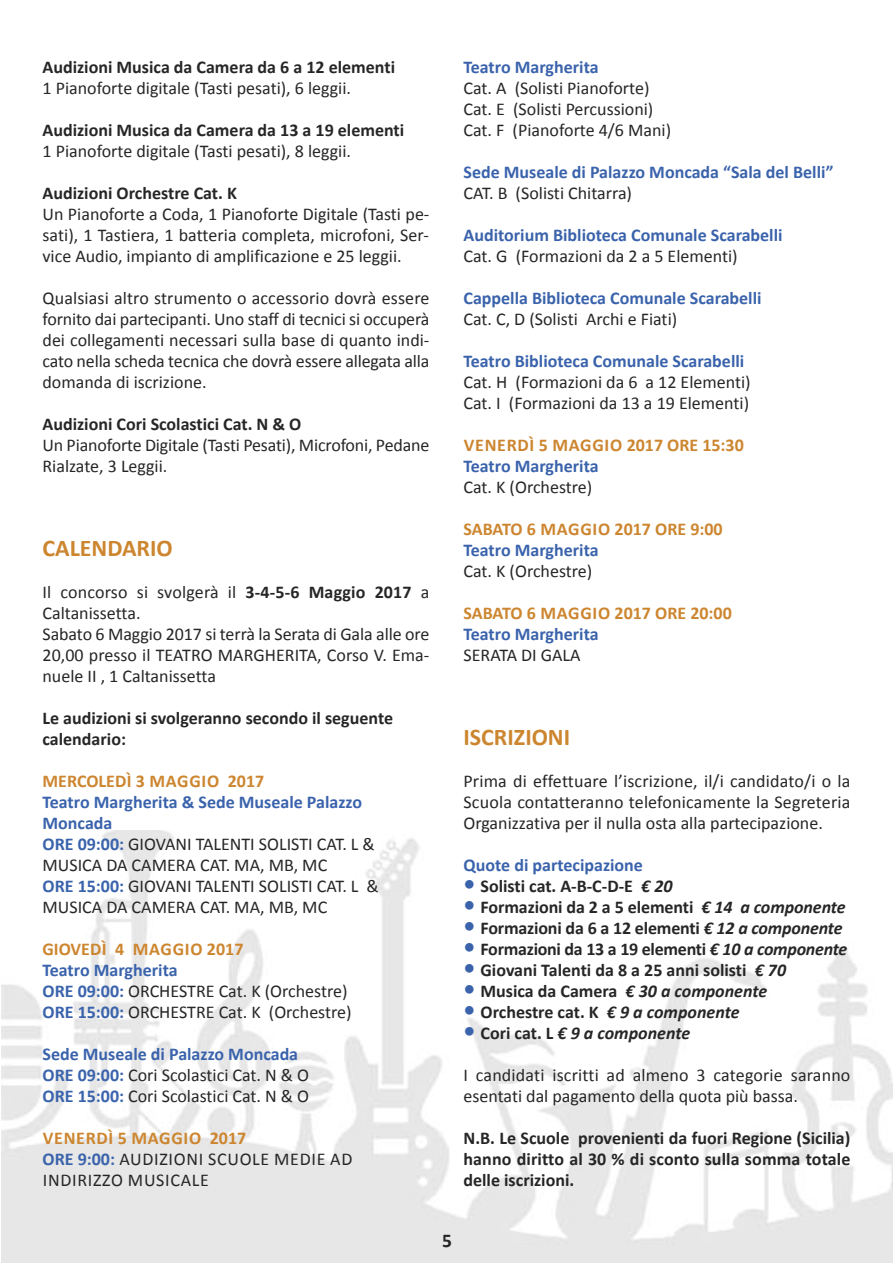
<style>
.page{position:relative;width:893px;height:1263px;background:#fff}
.page>*{position:absolute;margin:0;border:0;box-sizing:border-box;transform-origin:0 0}
.t1{font:700 24px "Calibri";color:#cd8630}
.t2{font:700 19.5px "Calibri";color:#272627}
.t3{font:18px/21px "Calibri";color:#272627}
.t4{font:700 18px/21px "Calibri";color:#272627}
.t5{font:700 18px/21px "Calibri";color:#3a63ac}
.t6{font:700 18px "Calibri";color:#cd8630}
.t7{font:18px/21px "Calibri";letter-spacing:.04em;color:#272627}
.t8{font:700 18px "Calibri";letter-spacing:.04em;color:#cd8630}
.t9{font:italic 700 18px "Calibri";color:#272627}
.s1{font-weight:700}
.s2{font-weight:700;color:#3a63ac}
.s3{font-weight:400;color:#272627}
.s4{font-weight:700;color:#cd8630}
.s5{font-size:24px;color:#3a63ac}
.s6{font-style:italic}
.s7{font-style:normal;font-size:24px;color:#3a63ac}
.s8{font-style:normal}
</style>
<div class="page">
<img style="left:2px;top:830px;width:890px;height:433px">
<p class="t4" style="left:43px;top:56px;width:354px">Audizioni Musica da Camera da 6 a 12 elementi</p>
<p class="t3" style="left:43px;top:77px;width:310px">1 Pianoforte digitale (Tasti pesati), 6 leggii.</p>
<p class="t4" style="left:43px;top:119px;width:363px">Audizioni Musica da Camera da 13 a 19 elementi</p>
<p class="t3" style="left:43px;top:140px;width:310px">1 Pianoforte digitale (Tasti pesati), 8 leggii.</p>
<p class="t4" style="left:43px;top:182px;width:196px">Audizioni Orchestre Cat. K</p>
<p class="t3" style="left:43px;top:203px;width:388px;text-align:justify">Un Pianoforte a Coda, 1 Pianoforte Digitale (Tasti pe&shy;sati), 1 Tastiera, 1 batteria completa, microfoni, Ser&shy;vice Audio, impianto di amplificazione e 25 leggii.</p>
<p class="t3" style="left:43px;top:287px;width:388px;text-align:justify">Qualsiasi altro strumento o accessorio dovrà essere fornito dai partecipanti. Uno staff di tecnici si occuperà dei collegamenti necessari sulla base di quanto indi&shy;cato nella scheda tecnica che dovrà essere allegata alla domanda di iscrizione.</p>
<p class="t4" style="left:43px;top:413px;width:260px">Audizioni Cori Scolastici Cat. N &amp; O</p>
<p class="t3" style="left:43px;top:434px;width:388px">Un Pianoforte Digitale (Tasti Pesati), Microfoni, Pedane<br>Rialzate, 3 Leggii.</p>
<h1 class="t1" style="left:43px;top:533px;width:132px">CALENDARIO</h1>
<p class="t3" style="left:43px;top:581px;width:388px">Il concorso si svolgerà il <span class="s1">3-4-5-6 Maggio 2017</span> a Caltanissetta.<br>Sabato 6 Maggio 2017 si terrà la Serata di Gala alle ore 20,00 presso il TEATRO MARGHERITA, Corso V. Ema&shy;nuele II , 1 Caltanissetta</p>
<p class="t4" style="left:43px;top:707px;width:352px">Le audizioni si svolgeranno secondo il seguente calendario:</p>
<p class="t6" style="left:43px;top:770px;width:223px">MERCOLEDì 3 MAGGIO 2017</p>
<p class="t3" style="left:43px;top:791px;width:338px"><span class="s2">Teatro Margherita &amp; Sede Museale Palazzo<br>Moncada<br>ORE 09:00:</span> GIOVANI TALENTI SOLISTI CAT. L &amp;<br>MUSICA DA CAMERA CAT. MA, MB, MC<br><span class="s2">ORE 15:00:</span> GIOVANI TALENTI SOLISTI CAT. L &amp;<br>MUSICA DA CAMERA CAT. MA, MB, MC</p>
<p class="t6" style="left:43px;top:938px;width:202px">GIOvEDì 4 MAGGIO 2017</p>
<p class="t3" style="left:43px;top:959px;width:311px"><span class="s2">Teatro Margherita<br>ORE 09:00:</span> ORCHESTRE Cat. K (Orchestre)<br><span class="s2">ORE 15:00:</span> ORCHESTRE Cat. K (Orchestre)</p>
<p class="t5" style="left:43px;top:1043px;width:268px">Sede Museale di Palazzo Moncada<br>ORE 09:00: <span class="s3">Cori Scolastici Cat. N &amp; O<br></span>ORE 15:00: <span class="s3">Cori Scolastici Cat. N &amp; O</span></p>
<p class="t7" style="left:43px;top:1127px;width:311px"><span class="s4">vENERDì 5 MAGGIO 2017<br></span><span class="s2">ORE 9:00:</span> AUDIZIONI SCUOLE MEDIE AD<br>INDIRIZZO MUSICALE</p>
<p class="t5" style="left:463px;top:56px;width:137px">Teatro Margherita</p>
<p class="t3" style="left:463px;top:77px;width:209px">Cat. A (Solisti Pianoforte)<br>Cat. E (Solisti Percussioni)<br>Cat. F (Pianoforte 4/6 Mani)</p>
<p class="t5" style="left:463px;top:161px;width:372px">Sede Museale di Palazzo Moncada “Sala del Belli”</p>
<p class="t3" style="left:463px;top:182px;width:170px">CAT. B (Solisti Chitarra)</p>
<p class="t5" style="left:463px;top:224px;width:321px">Auditorium Biblioteca Comunale Scarabelli</p>
<p class="t3" style="left:463px;top:245px;width:276px">Cat. G (Formazioni da 2 a 5 Elementi)</p>
<p class="t5" style="left:463px;top:287px;width:300px">Cappella Biblioteca Comunale Scarabelli</p>
<p class="t3" style="left:463px;top:308px;width:215px">Cat. C, D (Solisti Archi e Fiati)</p>
<p class="t5" style="left:463px;top:350px;width:282px">Teatro Biblioteca Comunale Scarabelli</p>
<p class="t3" style="left:463px;top:371px;width:289px">Cat. H (Formazioni da 6 a 12 Elementi)<br>Cat. I (Formazioni da 13 a 19 Elementi)</p>
<p class="t8" style="left:464px;top:434px;width:281px">vENERDì 5 MAGGIO 2017 ORE 15:30</p>
<p class="t5" style="left:463px;top:455px;width:137px">Teatro Margherita</p>
<p class="t3" style="left:463px;top:476px;width:130px">Cat. K (Orchestre)</p>
<p class="t6" style="left:463px;top:518px;width:261px">SABATO 6 MAGGIO 2017 ORE 9:00</p>
<p class="t5" style="left:463px;top:539px;width:137px">Teatro Margherita</p>
<p class="t3" style="left:463px;top:560px;width:130px">Cat. K (Orchestre)</p>
<p class="t6" style="left:463px;top:602px;width:270px">SABATO 6 MAGGIO 2017 ORE 20:00</p>
<p class="t5" style="left:463px;top:623px;width:137px">Teatro Margherita</p>
<p class="t3" style="left:463px;top:644px;width:119px">SERATA DI GALA</p>
<h1 class="t1" style="left:463px;top:722px;width:108px">ISCRIZIONI</h1>
<p class="t3" style="left:463px;top:770px;width:388px;text-align:justify">Prima di effettuare l’iscrizione, il/i candidato/i o la Scuola contatteranno telefonicamente la Segreteria Organizzativa per il nulla osta alla partecipazione.</p>
<p class="t5" style="left:463px;top:854px;width:181px">Quote di partecipazione</p>
<p class="t4" style="left:463px;top:875px;width:211px"><span class="s5">•</span> Solisti cat. A-B-C-D-E <span class="s6">€ 20</span></p>
<p class="t4" style="left:463px;top:896px;width:384px"><span class="s5">•</span> Formazioni da 2 a 5 elementi <span class="s6">€ 14 a componente</span></p>
<p class="t4" style="left:463px;top:917px;width:381px"><span class="s5">•</span> Formazioni da 6 a 12 elementi <span class="s6">€ 12 a componente</span></p>
<p class="t4" style="left:463px;top:938px;width:385px"><span class="s5">•</span> Formazioni da 13 a 19 elementi <span class="s6">€ 10 a componente</span></p>
<p class="t4" style="left:463px;top:959px;width:324px"><span class="s5">•</span> Giovani Talenti da 8 a 25 anni solisti <span class="s6">€ 70</span></p>
<p class="t4" style="left:463px;top:980px;width:305px"><span class="s5">•</span> Musica da Camera <span class="s6">€ 30 a componente</span></p>
<p class="t4" style="left:463px;top:1001px;width:278px"><span class="s5">•</span> Orchestre cat. K <span class="s6">€ 9 a componente</span></p>
<p class="t9" style="left:463px;top:1022px;width:228px"><span class="s7">•</span> <span class="s8">Cori cat. L</span> € 9 a componente</p>
<p class="t3" style="left:463px;top:1064px;width:388px">I candidati iscritti ad almeno 3 categorie saranno esentati dal pagamento della quota più bassa.</p>
<p class="t4" style="left:463px;top:1127px;width:388px;text-align:justify">N.B. Le Scuole provenienti da fuori Regione (Sicilia) hanno diritto al 30 % di sconto sulla somma totale delle iscrizioni.</p>
<p class="t2" style="left:442px;top:1228px;width:11px">5</p>
</div>
